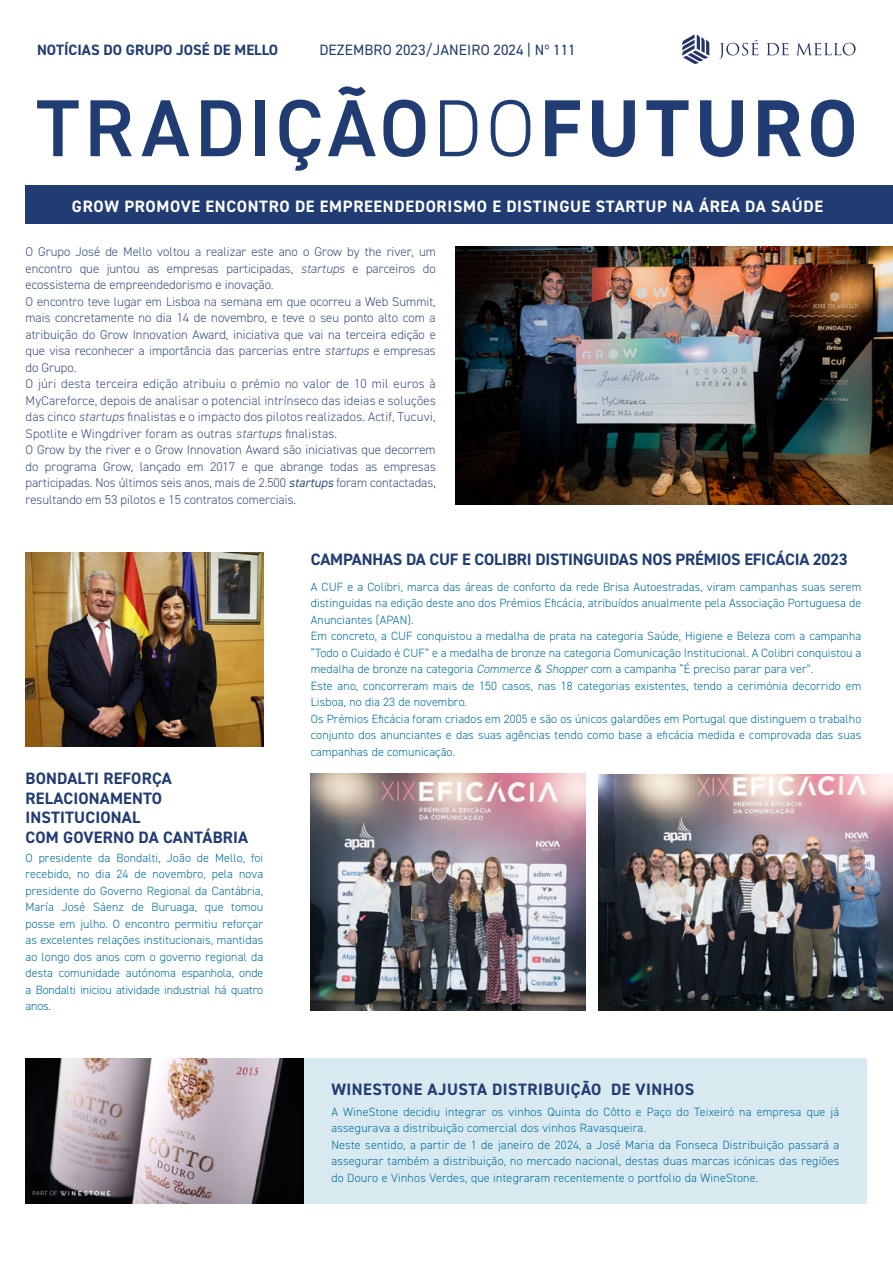
<style>
.page{position:relative;width:893px;height:1263px;background:#fff}
.page>*{position:absolute;margin:0;border:0;box-sizing:border-box;transform-origin:0 0}
.t1{font:600 81px "DIN2014";letter-spacing:.06em;color:#203c72}
.t2{font:700 16.5px "DIN2014";letter-spacing:.04em;color:#fff}
.t3{font:700 16.5px/19.8px "DIN2014";letter-spacing:.01em;color:#203c72}
.t4{font:700 16.5px "DIN2014";letter-spacing:-.01em;color:#203c72}
.t5{font:700 16.5px "DIN2014";letter-spacing:.03em;color:#203c72}
.t6{font:15px "DIN2014";letter-spacing:.01em;color:#203c72}
.t7{font:700 15px "DIN2014";color:#203c72}
.t8{font:300 12.75px/16.5px "DIN2014";color:#365080}
.t9{font:300 12px/16.5px "DIN2014";letter-spacing:.01em;color:#006e9f}
.s1{font-weight:300}
.s2{font-weight:700}
.s3{font-style:italic}
.s4{font-weight:400;font-style:italic}
</style>
<div class="page">
<div style="left:26px;top:1058px;width:841px;height:145px;background:#d9e9f0"></div>
<svg style="left:682px;top:34px;width:27px;height:30px"></svg>
<svg style="left:719px;top:40px;width:39px;height:19px"></svg>
<svg style="left:766px;top:43px;width:23px;height:12px"></svg>
<svg style="left:797px;top:43px;width:58px;height:12px"></svg>
<img style="left:26px;top:1058px;width:277px;height:145px">
<img style="left:456px;top:246px;width:437px;height:259px">
<div style="left:26px;top:186px;width:867px;height:38px;background:#203c72"></div>
<img style="left:599px;top:774px;width:294px;height:237px">
<img style="left:311px;top:774px;width:275px;height:236px">
<img style="left:26px;top:552px;width:237px;height:194px">
<p class="t7" style="left:37px;top:40px;width:243px">NOTÍCIAS DO GRUPO JOSÉ DE MELLO</p>
<p class="t6" style="left:319px;top:41px;width:258px">DEZEMBRO 2023/JANEIRO 2024 | Nº 111</p>
<h1 class="t1" style="left:37px;top:75px;width:823px">TRADIÇÃO<span class="s1">DO</span><span class="s2">FUTURO</span></h1>
<h2 class="t2" style="left:72px;top:195px;width:753px">GROW PROMOVE ENCONTRO DE EMPREENDEDORISMO E DISTINGUE STARTUP NA ÁREA DA SAÚDE</h2>
<p class="t8" style="left:25px;top:244px;width:412px">O Grupo José de Mello voltou a realizar este ano o Grow by the river, um encontro que juntou as empresas participadas, <span class="s3">startups</span> e parceiros do ecossistema de empreendedorismo e inovação.<br>O encontro teve lugar em Lisboa na semana em que ocorreu a Web Summit, mais concretamente no dia 14 de novembro, e teve o seu ponto alto com a atribuição do Grow Innovation Award, iniciativa que vai na terceira edição e que visa reconhecer a importância das parcerias entre <span class="s3">startups</span> e empresas do Grupo.<br>O júri desta terceira edição atribuiu o prémio no valor de 10 mil euros à MyCareforce, depois de analisar o potencial intrínseco das ideias e soluções das cinco <span class="s3">startups</span> finalistas e o impacto dos pilotos realizados. Actif, Tucuvi, Spotlite e Wingdriver foram as outras <span class="s3">startups</span> finalistas.<br>O Grow by the river e o Grow Innovation Award são iniciativas que decorrem do programa Grow, lançado em 2017 e que abrange todas as empresas participadas. Nos últimos seis anos, mais de 2.500 <span class="s4">startups</span> foram contactadas, resultando em 53 pilotos e 15 contratos comerciais.</p>
<h2 class="t4" style="left:311px;top:549px;width:538px">CAMPANHAS DA CUF E COLIBRI DISTINGUIDAS NOS PRÉMIOS EFICÁCIA 2023</h2>
<h2 class="t3" style="left:26px;top:768px;width:224px">BONDALTI REFORÇA<br>RELACIONAMENTO<br>INSTITUCIONAL<br>COM GOVERNO DA CANTÁBRIA</h2>
<p class="t9" style="left:26px;top:849px;width:239px;text-align:justify">O presidente da Bondalti, João de Mello, foi recebido, no dia 24 de novembro, pela nova presidente do Governo Regional da Cantábria, María José Sáenz de Buruaga, que tomou posse em julho. O encontro permitiu reforçar as excelentes relações institucionais, mantidas ao longo dos anos com o governo regional da desta comunidade autónoma espanhola, onde a Bondalti iniciou atividade industrial há quatro anos.</p>
<p class="t9" style="left:311px;top:578px;width:552px">A CUF e a Colibri, marca das áreas de conforto da rede Brisa Autoestradas, viram campanhas suas serem distinguidas na edição deste ano dos Prémios Eficácia, atribuídos anualmente pela Associação Portuguesa de Anunciantes (APAN).<br>Em concreto, a CUF conquistou a medalha de prata na categoria Saúde, Higiene e Beleza com a campanha “Todo o Cuidado é CUF” e a medalha de bronze na categoria Comunicação Institucional. A Colibri conquistou a medalha de bronze na categoria <span class="s3">Commerce &amp; Shopper</span> com a campanha “É preciso parar para ver”.<br>Este ano, concorreram mais de 150 casos, nas 18 categorias existentes, tendo a cerimónia decorrido em Lisboa, no dia 23 de novembro.<br>Os Prémios Eficácia foram criados em 2005 e são os únicos galardões em Portugal que distinguem o trabalho conjunto dos anunciantes e das suas agências tendo como base a eficácia medida e comprovada das suas campanhas de comunicação.</p>
<h2 class="t5" style="left:331px;top:1078px;width:364px">WINESTONE AJUSTA DISTRIBUIÇÃO DE VINHOS</h2>
<p class="t9" style="left:331px;top:1103px;width:510px">A WineStone decidiu integrar os vinhos Quinta do Côtto e Paço do Teixeiró na empresa que já assegurava a distribuição comercial dos vinhos Ravasqueira.<br>Neste sentido, a partir de 1 de janeiro de 2024, a José Maria da Fonseca Distribuição passará a assegurar também a distribuição, no mercado nacional, destas duas marcas icónicas das regiões do Douro e Vinhos Verdes, que integraram recentemente o portfolio da WineStone.</p>
</div>
